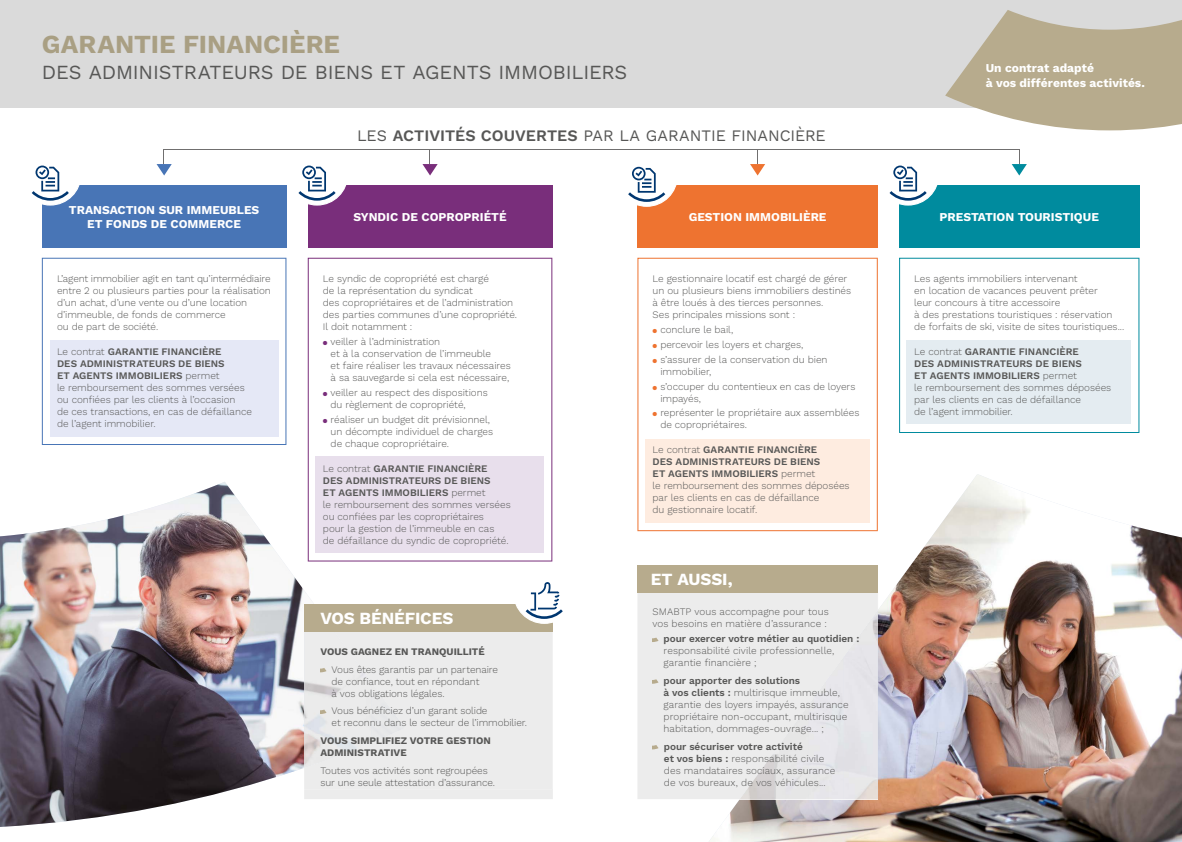
<style>
.page{position:relative;width:1182px;height:842px;background:#fff}
.page>*{position:absolute;margin:0;border:0;box-sizing:border-box;transform-origin:0 0}
.t1{font:700 26px "Work Sans";color:#a99f83}
.t2{font:20px "Work Sans";letter-spacing:-.01em;color:#575756}
.t3{font:700 17px "Work Sans";letter-spacing:-.005em;color:#fff}
.t4{font:16px "Work Sans";letter-spacing:-.005em;color:#575756}
.t5{font:700 12px/14px "Work Sans";color:#fff;text-align:center}
.t6{font:300 10px/12px "Work Sans";letter-spacing:-.005em;color:#575756}
.t7{font:700 10px/12px "Work Sans";color:#575756}
.t8{font:600 10px "Work Sans";letter-spacing:-.005em;color:#575756}
.s1{font-weight:600}
.s2{font-weight:700;font-size:8px;color:#792e7b}
.s3{font-weight:700;font-size:8px;color:#ee7330}
</style>
<div class="page">
<img style="left:708px;top:474px;width:473px;height:368px">
<img style="left:0;top:482px;width:404px;height:345px">
<img style="left:190px;top:482px;width:35px;height:13px">
<div style="left:0;top:0;width:1181px;height:108px;background:#dadada"></div>
<svg style="left:945px;top:10px;width:236px;height:120px"></svg>
<img style="left:739px;top:799px;width:138px;height:1px">
<div style="left:637px;top:186px;width:240px;height:62px;background:#ee7330"></div>
<div style="left:899px;top:186px;width:240px;height:62px;background:#008b9e"></div>
<div style="left:308px;top:186px;width:244px;height:62px;background:#792e7b"></div>
<svg style="left:286px;top:165px;width:62px;height:41px"></svg>
<svg style="left:628px;top:166px;width:50px;height:41px"></svg>
<svg style="left:877px;top:165px;width:62px;height:41px"></svg>
<div style="left:42px;top:186px;width:244px;height:62px;background:#4875b6"></div>
<div style="left:304px;top:789px;width:249px;height:10px;background:#ececec"></div>
<svg style="left:31px;top:165px;width:50px;height:41px"></svg>
<svg style="left:637px;top:258px;width:240px;height:273px"></svg>
<svg style="left:899px;top:258px;width:240px;height:175px;fill:#e4ecf1"></svg>
<svg style="left:308px;top:258px;width:244px;height:303px"></svg>
<hr style="left:163px;top:149px;width:856px;height:1px;background:#706f6f">
<svg style="left:156px;top:150px;width:16px;height:26px"></svg>
<svg style="left:750px;top:150px;width:15px;height:26px"></svg>
<svg style="left:1011px;top:150px;width:15px;height:26px"></svg>
<svg style="left:422px;top:150px;width:15px;height:26px"></svg>
<svg style="left:304px;top:562px;width:259px;height:227px"></svg>
<svg style="left:637px;top:592px;width:240px;height:207px;background:#eaeaea"></svg>
<div style="left:637px;top:565px;width:240px;height:27px;background:#b7ab8d"></div>
<svg style="left:42px;top:258px;width:244px;height:187px;fill:#e5e8f6"></svg>
<h1 class="t1" style="left:42px;top:25px;width:299px">GARANTIE FINANCIÈRE</h1>
<h2 class="t2" style="left:42px;top:57px;width:587px">DES ADMINISTRATEURS DE BIENS ET AGENTS IMMOBILIERS</h2>
<h3 class="t4" style="left:357px;top:124px;width:470px">LES <span class="s1">ACTIVITÉS COUVERTES</span> PAR LA GARANTIE FINANCIÈRE</h3>
<p class="t5" style="left:985px;top:60px;width:161px;line-height:15px;text-align:left">Un contrat adapté<br>à vos différentes activités.</p>
<p class="t5" style="left:69px;top:203px;width:192px">TRANSACTION SUR IMMEUBLES<br>ET FONDS DE COMMERCE</p>
<p class="t6" style="left:57px;top:272px;width:215px">L’agent immobilier agit en tant qu’intermédiaire entre 2 ou plusieurs parties pour la réalisation d’un achat, d’une vente ou d’une location d’immeuble, de fonds de commerce<br>ou de part de société.</p>
<p class="t6" style="left:57px;top:345px;width:196px">Le contrat <span class="s1">GARANTIE FINANCIÈRE<br>DES ADMINISTRATEURS DE BIENS<br>ET AGENTS IMMOBILIERS</span> permet<br>le remboursement des sommes versées ou confiées par les clients à l’occasion<br>de ces transactions, en cas de défaillance de l’agent immobilier.</p>
<p class="t5" style="left:353px;top:210px;width:155px">SYNDIC DE COPROPRIÉTÉ</p>
<p class="t5" style="left:688px;top:210px;width:139px">GESTION IMMOBILIÈRE</p>
<p class="t5" style="left:939px;top:210px;width:161px">PRESTATION TOURISTIQUE</p>
<p class="t6" style="left:323px;top:272px;width:196px">Le syndic de copropriété est chargé<br>de la représentation du syndicat<br>des copropriétaires et de l’administration des parties communes d’une copropriété.<br>Il doit notamment :</p>
<p class="t6" style="left:330px;top:335px;width:182px;text-indent:-8px"><span class="s2">⚫</span> veiller à l’administration<br>et à la conservation de l’immeuble<br>et faire réaliser les travaux nécessaires à sa sauvegarde si cela est nécessaire,</p>
<p class="t6" style="left:330px;top:386px;width:159px;text-indent:-8px"><span class="s2">⚫</span> veiller au respect des dispositions du règlement de copropriété,</p>
<p class="t6" style="left:330px;top:413px;width:164px;text-indent:-8px"><span class="s2">⚫</span> réaliser un budget dit prévisionnel, un décompte individuel de charges de chaque copropriétaire.</p>
<p class="t6" style="left:323px;top:462px;width:189px">Le contrat <span class="s1">GARANTIE FINANCIÈRE<br>DES ADMINISTRATEURS DE BIENS<br>ET AGENTS IMMOBILIERS</span> permet<br>le remboursement des sommes versées ou confiées par les copropriétaires<br>pour la gestion de l’immeuble en cas<br>de défaillance du syndic de copropriété.</p>
<h3 class="t3" style="left:320px;top:605px;width:135px">VOS BÉNÉFICES</h3>
<p class="t7" style="left:320px;top:645px;width:166px">VOUS GAGNEZ EN TRANQUILLITÉ</p>
<p class="t6" style="left:331px;top:663px;width:168px">Vous êtes garantis par un partenaire de confiance, tout en répondant<br>à vos obligations légales.</p>
<p class="t6" style="left:331px;top:704px;width:197px">Vous bénéficiez d’un garant solide<br>et reconnu dans le secteur de l’immobilier.</p>
<p class="t7" style="left:320px;top:734px;width:172px">VOUS SIMPLIFIEZ VOTRE GESTION<br>ADMINISTRATIVE</p>
<p class="t6" style="left:320px;top:764px;width:176px">Toutes vos activités sont regroupées sur une seule attestation d’assurance.</p>
<p class="t6" style="left:652px;top:272px;width:200px">Le gestionnaire locatif est chargé de gérer un ou plusieurs biens immobiliers destinés à être loués à des tierces personnes.<br>Ses principales missions sont :</p>
<p class="t6" style="left:652px;top:322px;width:176px;line-height:14.8px"><span class="s3">⚫</span> conclure le bail,<br><span class="s3">⚫</span> percevoir les loyers et charges,<br><span class="s3">⚫</span> s’assurer de la conservation du bien</p>
<p class="t6" style="left:652px;top:363px;width:204px;line-height:14.8px;text-indent:8px">immobilier,<br><span class="s3">⚫</span> s’occuper du contentieux en cas de loyers</p>
<p class="t6" style="left:652px;top:390px;width:208px;line-height:14.8px;text-indent:8px">impayés,<br><span class="s3">⚫</span> représenter le propriétaire aux assemblées</p>
<p class="t6" style="left:660px;top:419px;width:88px">de copropriétaires.</p>
<p class="t6" style="left:652px;top:443px;width:198px">Le contrat <span class="s1">GARANTIE FINANCIÈRE<br>DES ADMINISTRATEURS DE BIENS<br>ET AGENTS IMMOBILIERS</span> permet<br>le remboursement des sommes déposées par les clients en cas de défaillance<br>du gestionnaire locatif.</p>
<h3 class="t3" style="left:651px;top:566px;width:83px">ET AUSSI,</h3>
<p class="t6" style="left:652px;top:605px;width:178px">SMABTP vous accompagne pour tous vos besoins en matière d’assurance :</p>
<p class="t8" style="left:663px;top:631px;width:197px">pour exercer votre métier au quotidien :</p>
<p class="t6" style="left:663px;top:644px;width:172px">responsabilité civile professionnelle, garantie financière ;</p>
<p class="t6" style="left:663px;top:674px;width:186px"><span class="s1">pour apporter des solutions<br>à vos clients :</span> multirisque immeuble, garantie des loyers impayés, assurance propriétaire non-occupant, multirisque habitation, dommages-ouvrage... ;</p>
<p class="t6" style="left:664px;top:740px;width:173px"><span class="s1">pour sécuriser votre activité<br>et vos biens :</span> responsabilité civile des mandataires sociaux, assurance de vos bureaux, de vos véhicules...</p>
<p class="t6" style="left:914px;top:272px;width:211px">Les agents immobiliers intervenant<br>en location de vacances peuvent prêter<br>leur concours à titre accessoire<br>à des prestations touristiques : réservation de forfaits de ski, visite de sites touristiques...</p>
<p class="t6" style="left:914px;top:345px;width:198px">Le contrat <span class="s1">GARANTIE FINANCIÈRE<br>DES ADMINISTRATEURS DE BIENS<br>ET AGENTS IMMOBILIERS</span> permet<br>le remboursement des sommes déposées par les clients en cas de défaillance<br>de l’agent immobilier.</p>
</div>
